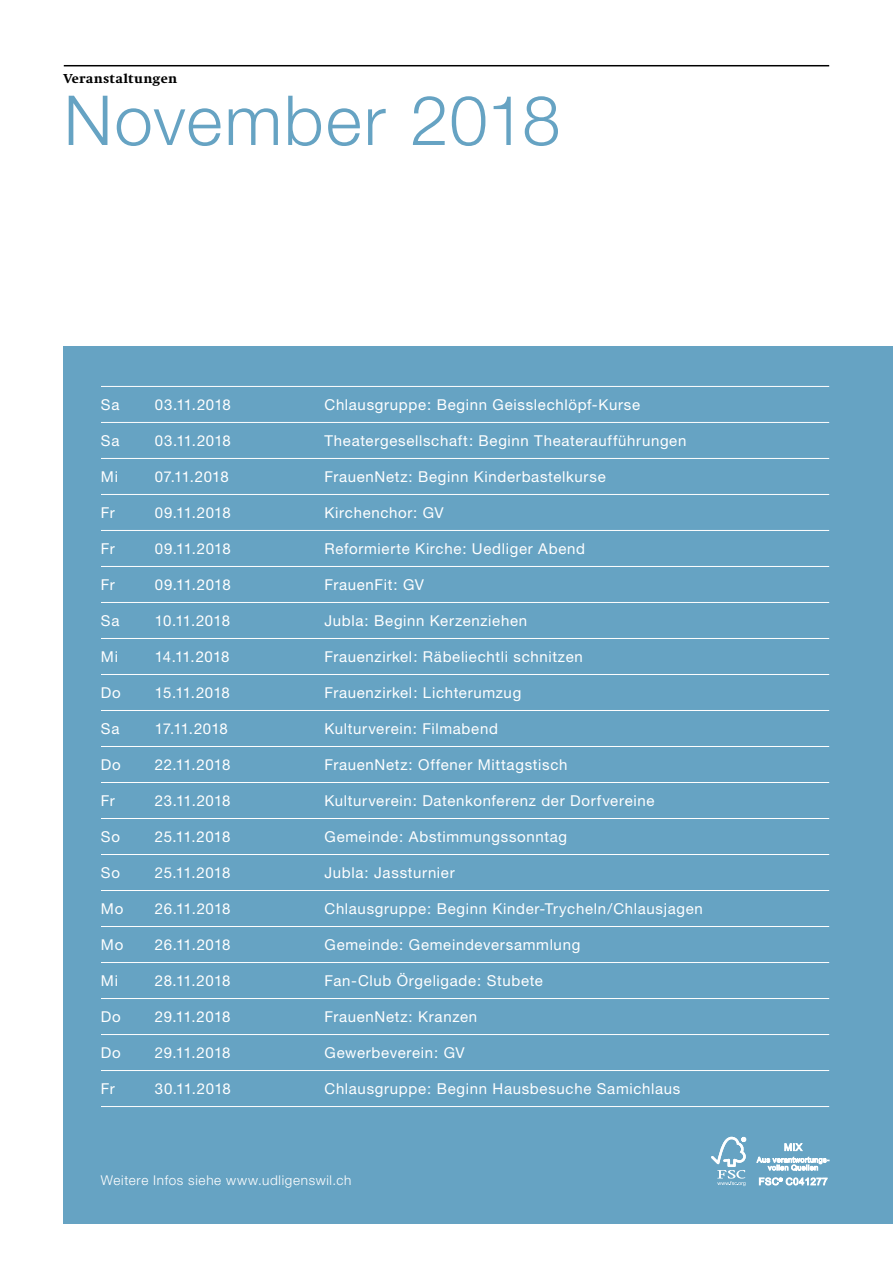
<style>
.page{position:relative;width:893px;height:1263px;background:#fff}
.page>*{position:absolute;margin:0;border:0;box-sizing:border-box;transform-origin:0 0}
.t1{font:300 69px "Helvetica Neue";letter-spacing:.02em;color:#66a3c3}
.t2{font:15px "Helvetica Neue";letter-spacing:.045em;color:#fff}
.t3{font:300 13.5px "Helvetica Neue";letter-spacing:.05em;color:#fff}
.t4{font:800 13.5px "Swift";letter-spacing:.02em;color:#000}
</style>
<div class="page">
<div style="left:64px;top:347px;width:829px;height:877px;background:#66a3c3"></div>
<hr style="left:101px;top:386px;width:728px;height:1px;background:#fff">
<hr style="left:101px;top:422px;width:728px;height:1px;background:#fff">
<hr style="left:101px;top:458px;width:728px;height:1px;background:#fff">
<hr style="left:101px;top:494px;width:728px;height:1px;background:#fff">
<hr style="left:101px;top:530px;width:728px;height:1px;background:#fff">
<hr style="left:101px;top:566px;width:728px;height:1px;background:#fff">
<hr style="left:101px;top:602px;width:728px;height:1px;background:#fff">
<hr style="left:101px;top:638px;width:728px;height:1px;background:#fff">
<hr style="left:101px;top:674px;width:728px;height:1px;background:#fff">
<hr style="left:101px;top:710px;width:728px;height:1px;background:#fff">
<hr style="left:101px;top:746px;width:728px;height:1px;background:#fff">
<hr style="left:101px;top:782px;width:728px;height:1px;background:#fff">
<hr style="left:101px;top:818px;width:728px;height:1px;background:#fff">
<hr style="left:101px;top:854px;width:728px;height:1px;background:#fff">
<hr style="left:101px;top:890px;width:728px;height:1px;background:#fff">
<hr style="left:101px;top:926px;width:728px;height:1px;background:#fff">
<hr style="left:101px;top:962px;width:728px;height:1px;background:#fff">
<hr style="left:101px;top:998px;width:728px;height:1px;background:#fff">
<hr style="left:101px;top:1034px;width:728px;height:1px;background:#fff">
<hr style="left:101px;top:1070px;width:728px;height:1px;background:#fff">
<hr style="left:101px;top:1106px;width:728px;height:1px;background:#fff">
<hr style="left:64px;top:65px;width:765px;height:1px;background:#000">
<svg style="left:711px;top:1137px;width:35px;height:49px"></svg>
<svg style="left:756px;top:1143px;width:73px;height:28px"></svg>
<svg style="left:759px;top:1177px;width:69px;height:8px"></svg>
<p class="t4" style="left:64px;top:72px;width:115px">Veranstaltungen</p>
<h1 class="t1" style="left:64px;top:78px;width:498px">November 2018</h1>
<p class="t2" style="left:101px;top:395px;width:20px">Sa</p>
<p class="t2" style="left:155px;top:395px;width:77px">03.11.2018</p>
<p class="t2" style="left:324px;top:395px;width:317px">Chlausgruppe: Beginn Geisslechlöpf-Kurse</p>
<p class="t2" style="left:101px;top:431px;width:20px">Sa</p>
<p class="t2" style="left:155px;top:431px;width:77px">03.11.2018</p>
<p class="t2" style="left:324px;top:431px;width:363px">Theatergesellschaft: Beginn Theateraufführungen</p>
<p class="t2" style="left:101px;top:467px;width:19px">Mi</p>
<p class="t2" style="left:155px;top:467px;width:75px">07.11.2018</p>
<p class="t2" style="left:324px;top:467px;width:283px">FrauenNetz: Beginn Kinderbastelkurse</p>
<p class="t2" style="left:101px;top:503px;width:15px">Fr</p>
<p class="t2" style="left:155px;top:503px;width:77px">09.11.2018</p>
<p class="t2" style="left:324px;top:503px;width:121px">Kirchenchor: GV</p>
<p class="t2" style="left:101px;top:539px;width:15px">Fr</p>
<p class="t2" style="left:155px;top:539px;width:77px">09.11.2018</p>
<p class="t2" style="left:324px;top:539px;width:262px">Reformierte Kirche: Uedliger Abend</p>
<p class="t2" style="left:101px;top:575px;width:15px">Fr</p>
<p class="t2" style="left:155px;top:575px;width:77px">09.11.2018</p>
<p class="t2" style="left:324px;top:575px;width:101px">FrauenFit: GV</p>
<p class="t2" style="left:101px;top:611px;width:20px">Sa</p>
<p class="t2" style="left:155px;top:611px;width:77px">10.11.2018</p>
<p class="t2" style="left:324px;top:611px;width:204px">Jubla: Beginn Kerzenziehen</p>
<p class="t2" style="left:101px;top:647px;width:19px">Mi</p>
<p class="t2" style="left:155px;top:647px;width:76px">14.11.2018</p>
<p class="t2" style="left:324px;top:647px;width:260px">Frauenzirkel: Räbeliechtli schnitzen</p>
<p class="t2" style="left:101px;top:683px;width:21px">Do</p>
<p class="t2" style="left:155px;top:683px;width:76px">15.11.2018</p>
<p class="t2" style="left:324px;top:683px;width:198px">Frauenzirkel: Lichterumzug</p>
<p class="t2" style="left:101px;top:719px;width:20px">Sa</p>
<p class="t2" style="left:155px;top:719px;width:74px">17.11.2018</p>
<p class="t2" style="left:324px;top:719px;width:175px">Kulturverein: Filmabend</p>
<p class="t2" style="left:101px;top:755px;width:21px">Do</p>
<p class="t2" style="left:155px;top:755px;width:77px">22.11.2018</p>
<p class="t2" style="left:324px;top:755px;width:244px">FrauenNetz: Offener Mittagstisch</p>
<p class="t2" style="left:101px;top:791px;width:15px">Fr</p>
<p class="t2" style="left:155px;top:791px;width:77px">23.11.2018</p>
<p class="t2" style="left:324px;top:791px;width:331px">Kulturverein: Datenkonferenz der Dorfvereine</p>
<p class="t2" style="left:101px;top:827px;width:21px">So</p>
<p class="t2" style="left:155px;top:827px;width:77px">25.11.2018</p>
<p class="t2" style="left:324px;top:827px;width:244px">Gemeinde: Abstimmungssonntag</p>
<p class="t2" style="left:101px;top:863px;width:21px">So</p>
<p class="t2" style="left:155px;top:863px;width:77px">25.11.2018</p>
<p class="t2" style="left:324px;top:863px;width:132px">Jubla: Jassturnier</p>
<p class="t2" style="left:101px;top:899px;width:24px">Mo</p>
<p class="t2" style="left:155px;top:899px;width:77px">26.11.2018</p>
<p class="t2" style="left:324px;top:899px;width:380px">Chlausgruppe: Beginn Kinder-Trycheln/Chlausjagen</p>
<p class="t2" style="left:101px;top:935px;width:24px">Mo</p>
<p class="t2" style="left:155px;top:935px;width:77px">26.11.2018</p>
<p class="t2" style="left:324px;top:935px;width:257px">Gemeinde: Gemeindeversammlung</p>
<p class="t2" style="left:101px;top:971px;width:19px">Mi</p>
<p class="t2" style="left:155px;top:971px;width:77px">28.11.2018</p>
<p class="t2" style="left:324px;top:971px;width:220px">Fan-Club Örgeligade: Stubete</p>
<p class="t2" style="left:101px;top:1007px;width:21px">Do</p>
<p class="t2" style="left:155px;top:1007px;width:77px">29.11.2018</p>
<p class="t2" style="left:324px;top:1007px;width:154px">FrauenNetz: Kranzen</p>
<p class="t2" style="left:101px;top:1043px;width:21px">Do</p>
<p class="t2" style="left:155px;top:1043px;width:77px">29.11.2018</p>
<p class="t2" style="left:324px;top:1043px;width:142px">Gewerbeverein: GV</p>
<p class="t2" style="left:101px;top:1079px;width:15px">Fr</p>
<p class="t2" style="left:155px;top:1079px;width:77px">30.11.2018</p>
<p class="t2" style="left:324px;top:1079px;width:357px">Chlausgruppe: Beginn Hausbesuche Samichlaus</p>
<p class="t3" style="left:101px;top:1172px;width:252px">Weitere Infos siehe www.udligenswil.ch</p>
</div>
